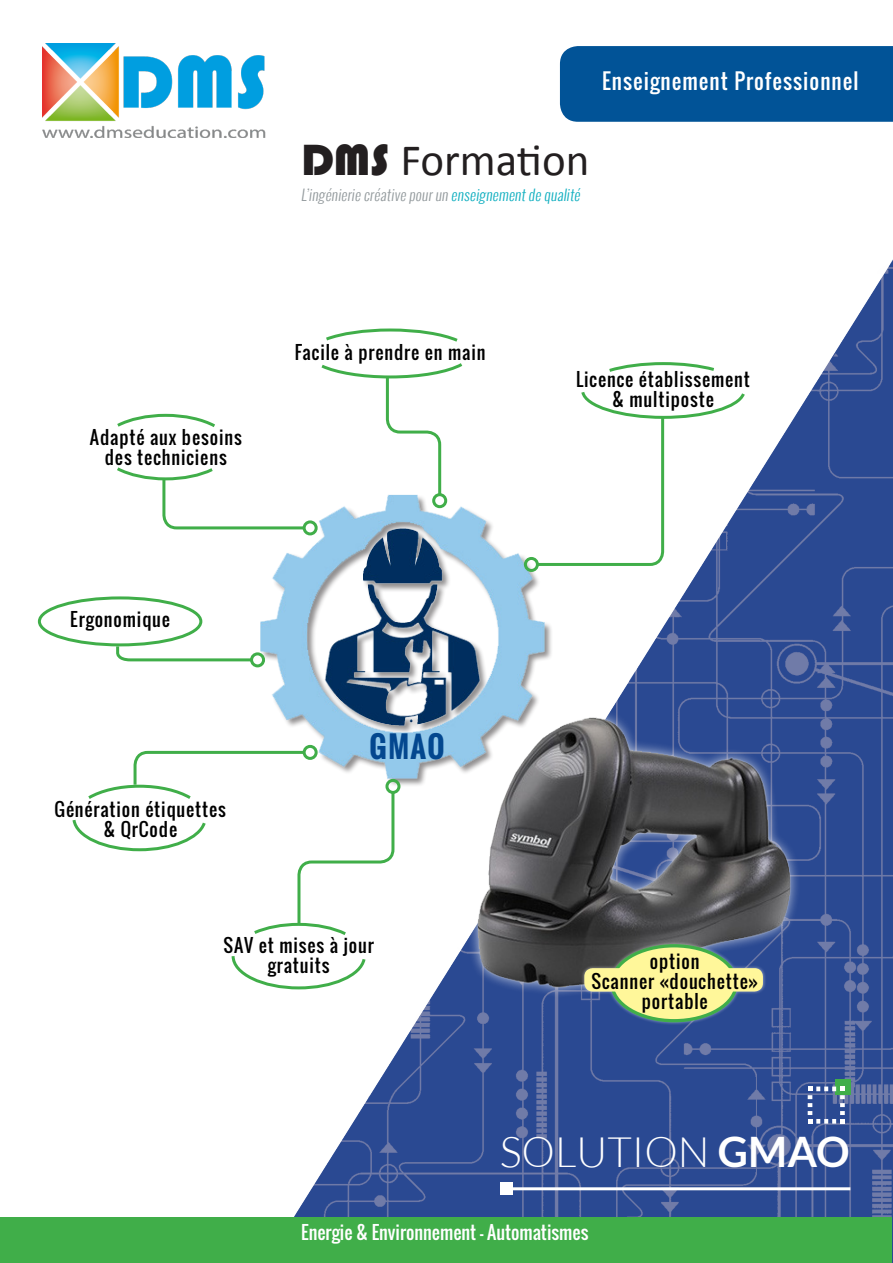
<style>
.page{position:relative;width:893px;height:1263px;background:#fff}
.page>*{position:absolute;margin:0;border:0;box-sizing:border-box;transform-origin:0 0}
.t1{font:45px "Calibri";color:#231f20}
.t2{font:300 42px "Lato";color:#fff}
.t3{font:700 28.8px "Oswald";color:#03478f}
.t4{font:21px "Oswald";letter-spacing:.05em;color:#fff}
.t5{font:18px/20px "Oswald";letter-spacing:.05em;color:#000;text-align:center}
.t6{font:18px "Oswald";color:#fff}
.t7{font:300 15px "Oswald";color:#939a9d}
.s1{font-family:"Bauhaus 93"}
.s2{color:#11afc0}
.s3{font-weight:700}
</style>
<div class="page">
<img style="left:37px;top:43px;width:856px;height:1220px">
<div style="left:560px;top:46px;width:333px;height:76px;background:#015397"></div>
<hr style="left:506px;top:1187px;width:344px;height:3px;background:#fff">
<div style="left:500px;top:1183px;width:12px;height:12px;background:#fff"></div>
<div style="left:835px;top:1079px;width:15px;height:16px;background:#40ae49"></div>
<svg style="left:808px;top:1086px;width:37px;height:38px"></svg>
<div style="left:0;top:1217px;width:892px;height:46px;background:#40ae49"></div>
<img style="left:42px;top:44px;width:225px;height:94px">
<img style="left:210px;top:444px;width:384px;height:384px">
<div style="left:38px;top:596px;width:164px;height:50px;border:3px solid #40ae49;border-radius:50%"></div>
<svg style="left:230px;top:953px;width:138px;height:38px"></svg>
<svg style="left:323px;top:327px;width:138px;height:17px"></svg>
<svg style="left:114px;top:412px;width:104px;height:18px"></svg>
<svg style="left:114px;top:465px;width:193px;height:66px"></svg>
<div style="left:303px;top:520px;width:15px;height:15px;border:3px solid #40ae49;border-radius:50%"></div>
<svg style="left:318px;top:360px;width:148px;height:138px"></svg>
<div style="left:432px;top:493px;width:15px;height:15px;border:3px solid #40ae49;border-radius:50%"></div>
<svg style="left:115px;top:643px;width:140px;height:20px"></svg>
<div style="left:250px;top:652px;width:15px;height:15px;border:3px solid #40ae49;border-radius:50%"></div>
<div style="left:303px;top:745px;width:15px;height:15px;border:3px solid #40ae49;border-radius:50%"></div>
<svg style="left:534px;top:389px;width:213px;height:178px"></svg>
<div style="left:524px;top:557px;width:15px;height:15px;border:3px solid #40ae49;border-radius:50%"></div>
<img style="left:471px;top:698px;width:344px;height:306px">
<svg style="left:71px;top:749px;width:325px;height:189px"></svg>
<div style="left:385px;top:779px;width:15px;height:15px;border:3px solid #40ae49;border-radius:50%"></div>
<div style="left:581px;top:941px;width:185px;height:85px;background:#fff;opacity:.5"></div>
<div style="left:612px;top:946px;width:124px;height:75px;background:#fff79a;border-radius:50%"></div>
<div style="left:610px;top:944px;width:128px;height:78px;border:3px solid #40ae49;border-radius:50%"></div>
<div style="left:584px;top:968px;width:179px;height:23px;background:#fff79a;border-radius:9px"></div>
<svg style="left:606px;top:361px;width:111px;height:13px"></svg>
<p class="t4" style="left:602px;top:65px;width:258px">Enseignement Professionnel</p>
<p class="t1" style="left:301px;top:131px;width:290px"><span class="s1">DMS</span> Formation</p>
<p class="t7" style="left:301px;top:184px;width:283px">L’ingénierie créative pourun <span class="s2">enseignementde qualité</span></p>
<p class="t5" style="left:295px;top:342px;width:192px">Facile à prendre en main</p>
<p class="t5" style="left:90px;top:427px;width:153px">Adapté aux besoins</p>
<p class="t5" style="left:105px;top:447px;width:123px">des techniciens</p>
<p class="t5" style="left:576px;top:370px;width:176px">Licence établissement</p>
<p class="t5" style="left:612px;top:389px;width:103px">&amp; multiposte</p>
<p class="t5" style="left:70px;top:610px;width:101px">Ergonomique</p>
<p class="t5" style="left:55px;top:799px;width:173px">Génération étiquettes</p>
<p class="t5" style="left:103px;top:819px;width:75px">&amp; QrCode</p>
<p class="t3" style="left:370px;top:725px;width:77px">GMAO</p>
<p class="t5" style="left:224px;top:935px;width:152px">SAV et mises à jour</p>
<p class="t5" style="left:268px;top:955px;width:63px">gratuits</p>
<p class="t5" style="left:650px;top:951px;width:51px">option</p>
<p class="t5" style="left:591px;top:971px;width:168px">Scanner «douchette» portable</p>
<p class="t2" style="left:500px;top:1129px;width:351px">SOLUTION <span class="s3">GMAO</span></p>
<p class="t6" style="left:301px;top:1219px;width:289px">Energie &amp; Environnement - Automatismes</p>
</div>
